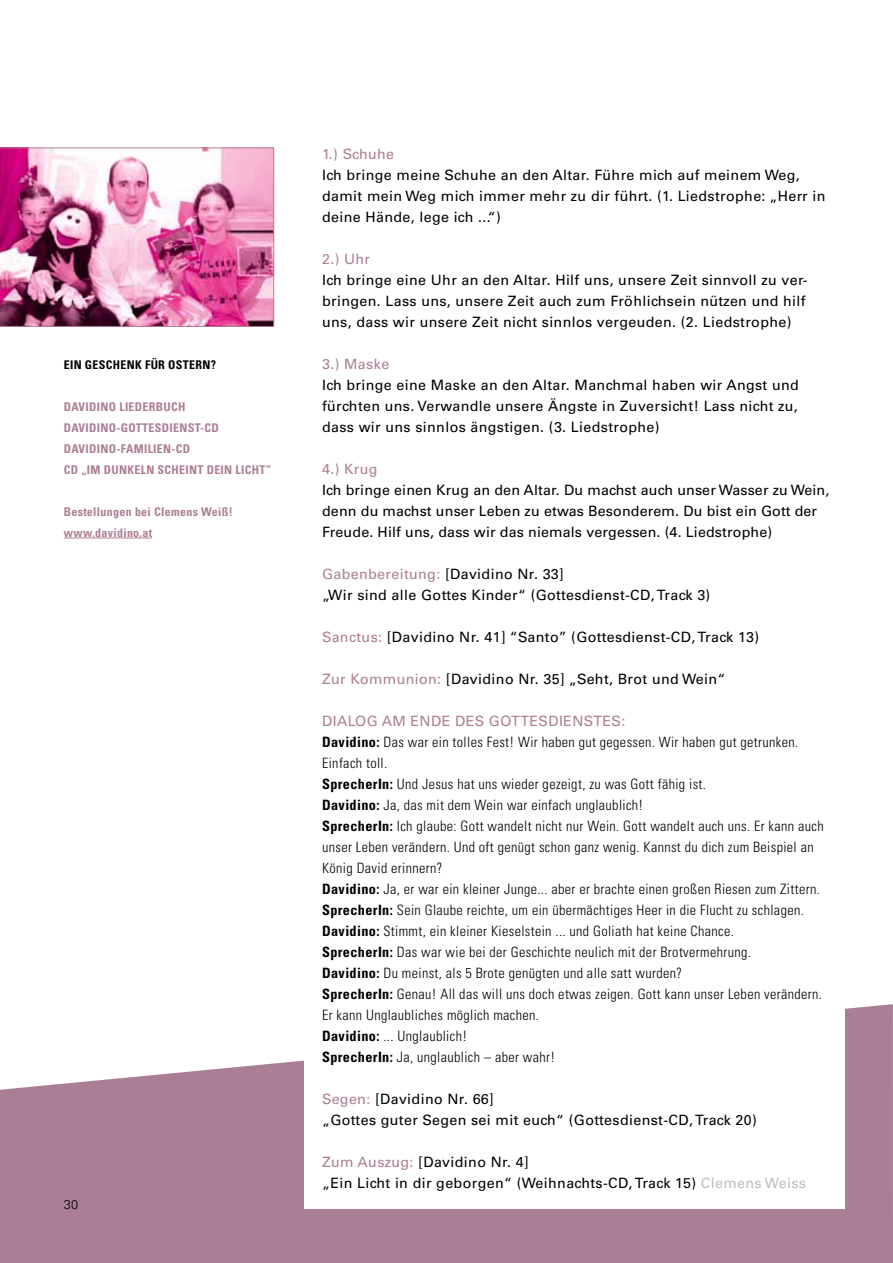
<style>
.page{position:relative;width:893px;height:1263px;background:#fff}
.page>*{position:absolute;margin:0;border:0;box-sizing:border-box;transform-origin:0 0}
.t1{font:14.25px/21px "Univers";letter-spacing:.025em;color:#000}
.t2{font:300 condensed 14.25px/21px "Univers";letter-spacing:.025em;color:#000}
.t3{font:14.25px "Univers";letter-spacing:.025em;color:#ac7e95}
.t4{font:300 12.75px "Univers";color:#000}
.t5{font:700 condensed 12px/21px "Univers";letter-spacing:.025em;color:#ac7e95}
.t6{font:700 condensed 12px "Univers";letter-spacing:.025em;color:#000}
.s1{color:#ac7e95}
.s2{font-weight:400;font-stretch:normal;color:#ac7e95}
.s3{font-weight:700}
.s4{color:#bcbec0}
</style>
<div class="page">
<svg style="left:0;top:1004px;width:893px;height:259px;fill:#ac7e95"></svg>
<div style="left:304px;top:978px;width:541px;height:231px;background:#fff"></div>
<img style="left:0;top:148px;width:274px;height:179px">
<hr style="left:64px;top:538px;width:88px;height:1px;background:#ac7e95">
<p class="t6" style="left:64px;top:357px;width:89px">ein Geschenk für</p>
<p class="t6" style="left:168px;top:357px;width:49px">Ostern?</p>
<p class="t5" style="left:64px;top:396px;width:15px">Davidino</p>
<p class="t5" style="left:119px;top:396px;width:60px">Liederbuch</p>
<p class="t5" style="left:64px;top:417px;width:15px">Davidino</p>
<p class="t5" style="left:116px;top:417px;width:104px">-Gottesdi enst-CD</p>
<p class="t5" style="left:64px;top:438px;width:15px">Davidino</p>
<p class="t5" style="left:116px;top:438px;width:17px">-Famili</p>
<p class="t5" style="left:64px;top:438px;width:209px;text-indent:93px">en-CD<br>CD „Im Dunkeln sch eint dein Licht“</p>
<p class="t5" style="left:64px;top:501px;width:171px">Bestellungen bei Clemens Weiß! www.davidino.at</p>
<p class="t4" style="left:64px;top:1197px;width:16px">30</p>
<p class="t3" style="left:322px;top:145px;width:74px">1.) Schuhe</p>
<p class="t1" style="left:322px;top:164px;width:505px">Ich bringe meine Schuhe an den Altar. Führe mich auf meinem Weg, damit mein Weg mich immer mehr zu dir führt. (1. Liedstrophe: „Herr in deine Hände, lege ich ...“)</p>
<p class="t3" style="left:322px;top:250px;width:50px">2.) Uhr</p>
<p class="t1" style="left:322px;top:269px;width:487px">Ich bringe eine Uhr an den Altar. Hilf uns, unsere Zeit sinnvoll zu ver&shy;bringen. Lass uns, unsere Zeit auch zum Fröhlichsein nützen und hilf uns, dass wir unsere Zeit nicht sinnlos vergeuden. (2. Liedstrophe)</p>
<p class="t3" style="left:322px;top:355px;width:69px">3.) Maske</p>
<p class="t1" style="left:322px;top:374px;width:478px;text-align:justify">Ich bringe eine Maske an den Altar. Manchmal haben wir Angst und fürchten uns. Verwandle unsere Ängste in Zuversicht! Lass nicht zu, dass wir uns sinnlos ängstigen. (3. Liedstrophe)</p>
<p class="t3" style="left:322px;top:460px;width:57px">4.) Krug</p>
<p class="t1" style="left:322px;top:479px;width:509px">Ich bringe einen Krug an den Altar. Du machst auch unser Wasser zu Wein, denn du machst unser Leben zu etwas Besonderem. Du bist ein Gott der<br>Freude. Hilf uns, dass wir das niemals vergessen. (4. Liedstrophe)</p>
<p class="t1" style="left:322px;top:563px;width:390px"><span class="s1">Gabenbereitung:</span> [Davidino Nr. 33]<br>„Wir sind alle Gottes Kinder“ (Gottesdienst-CD, Track 3)</p>
<p class="t1" style="left:322px;top:626px;width:438px"><span class="s1">Sanctus:</span> [Davidino Nr. 41] “Santo” (Gottesdienst-CD, Track 13)</p>
<p class="t1" style="left:322px;top:668px;width:405px"><span class="s1">Zur Kommunion:</span> [Davidino Nr. 35] „Seht, Brot und Wein“</p>
<p class="t3" style="left:322px;top:712px;width:21px">Dialog</p>
<p class="t3" style="left:382px;top:712px;width:49px">am Ende</p>
<p class="t3" style="left:455px;top:712px;width:11px">des</p>
<p class="t3" style="left:489px;top:712px;width:22px">Gottesdienstes</p>
<p class="t2" style="left:322px;top:710px;width:503px;text-indent:299px"><span class="s2">:<br></span><span class="s3">Davidino:</span> Das war ein tolles Fest! Wir haben gut gegessen. Wir haben gut getrunken.<br>Einfach toll.<br><span class="s3">SprecherIn:</span> Und Jesus hat uns wieder gezeigt, zu was Gott fähig ist.<br><span class="s3">Davidino:</span> Ja, das mit dem Wein war einfach unglaublich!<br><span class="s3">SprecherIn:</span> Ich glaube: Gott wandelt nicht nur Wein. Gott wandelt auch uns. Er kann auch unser Leben verändern. Und oft genügt schon ganz wenig. Kannst du dich zum Beispiel an König David erinnern?<br><span class="s3">Davidino:</span> Ja, er war ein kleiner Junge... aber er brachte einen großen Riesen zum Zittern.<br><span class="s3">SprecherIn:</span> Sein Glaube reichte, um ein übermächtiges Heer in die Flucht zu schlagen.<br><span class="s3">Davidino:</span> Stimmt, ein kleiner Kieselstein ... und Goliath hat keine Chance.<br><span class="s3">SprecherIn:</span> Das war wie bei der Geschichte neulich mit der Brotvermehrung.<br><span class="s3">Davidino:</span> Du meinst, als 5 Brote genügten und alle satt wurden?<br><span class="s3">SprecherIn:</span> Genau! All das will uns doch etwas zeigen. Gott kann unser Leben verändern.<br>Er kann Unglaubliches möglich machen.<br><span class="s3">Davidino:</span> ... Unglaublich!<br><span class="s3">SprecherIn:</span> Ja, unglaublich – aber wahr!</p>
<p class="t1" style="left:322px;top:1088px;width:436px"><span class="s1">Segen:</span> [Davidino Nr. 66]<br>„Gottes guter Segen sei mit euch“ (Gottesdienst-CD, Track 20)</p>
<p class="t1" style="left:322px;top:1151px;width:485px"><span class="s1">Zum Auszug:</span> [Davidino Nr. 4]<br>„Ein Licht in dir geborgen“ (Weihnachts-CD, Track 15) <span class="s4">Clemens Weiss</span></p>
</div>
